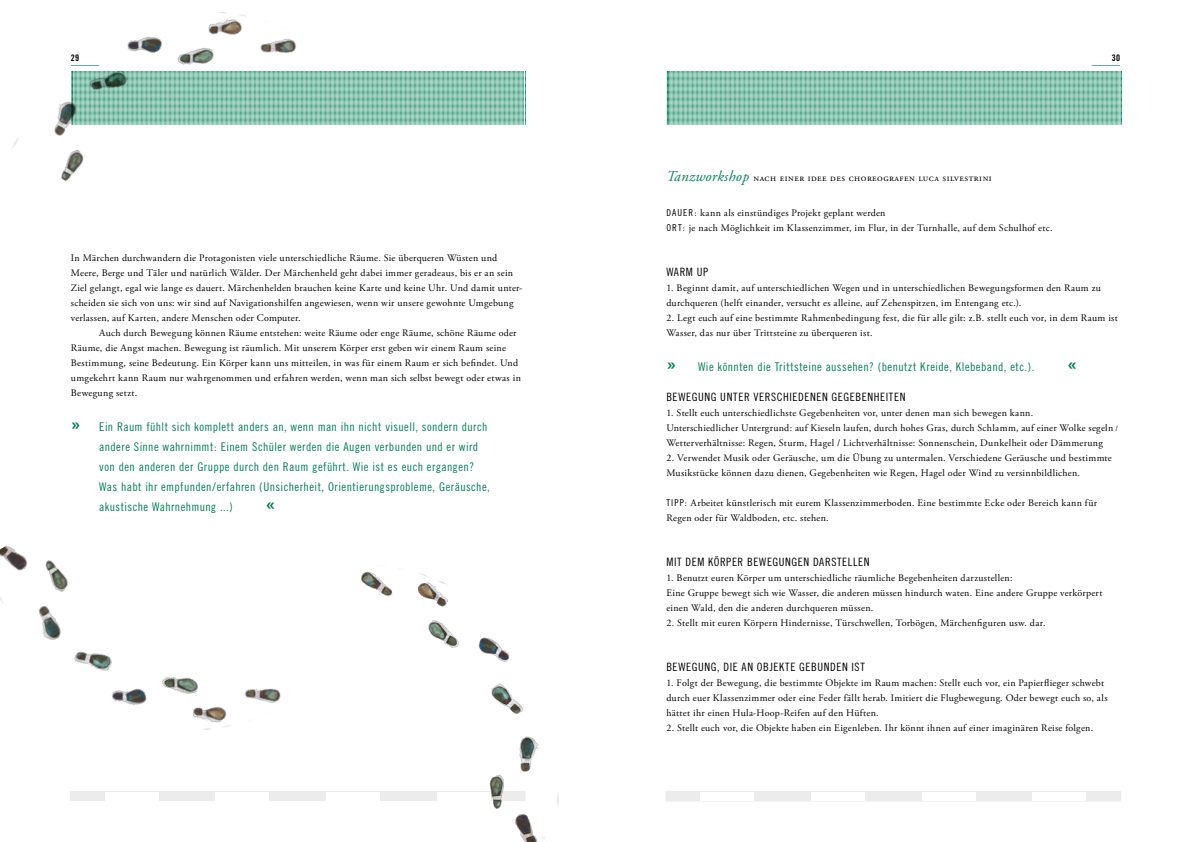
<style>
.page{position:relative;width:1191px;height:842px;background:#fff}
.page>*{position:absolute;margin:0;border:0;box-sizing:border-box;transform-origin:0 0}
.t1{font:20px "Trade Gothic Bold Cond Twenty";color:#008054}
.t2{font:12px/20px "Trade Gothic Cond Eighteen";letter-spacing:.03em;color:#008054}
.t3{font:11.5px "Trade Gothic Cond Eighteen";letter-spacing:.05em;color:#000}
.t4{font:10px/15px "Adobe Garamond Pro";letter-spacing:.03em;color:#000}
.t5{font:10px "Adobe Garamond Pro";letter-spacing:.05em;color:#000}
.t6{font:9px "Trade Gothic Bold Cond Twenty";color:#000}
.s1{font-family:"Trade Gothic Bold Cond Twenty";font-size:20px}
.s2{font-style:italic;font-size:15px;color:#008054}
.s3{font-family:"Trade Gothic Cond Eighteen";font-size:9.5px}
.s4{font-size:8px}
</style>
<div class="page">
<img style="left:361px;top:572px;width:197px;height:270px">
<img style="left:0;top:545px;width:281px;height:185px">
<img style="left:13px;top:11px;width:283px;height:170px">
<svg style="left:71px;top:65px;width:455px;height:60px"></svg>
<div style="left:70px;top:791px;width:455px;height:10px;background:#ececec;border:2px solid #ececec"></div>
<div style="left:105px;top:792px;width:54px;height:8px;background:#fff"></div>
<div style="left:215px;top:792px;width:54px;height:8px;background:#fff"></div>
<div style="left:326px;top:792px;width:54px;height:8px;background:#fff"></div>
<div style="left:437px;top:792px;width:53px;height:8px;background:#fff"></div>
<svg style="left:667px;top:65px;width:454px;height:60px"></svg>
<div style="left:665px;top:791px;width:456px;height:10px;background:#ececec;border:2px solid #ececec"></div>
<div style="left:700px;top:792px;width:54px;height:8px;background:#fff"></div>
<div style="left:811px;top:792px;width:54px;height:8px;background:#fff"></div>
<div style="left:921px;top:792px;width:54px;height:8px;background:#fff"></div>
<div style="left:1032px;top:792px;width:54px;height:8px;background:#fff"></div>
<p class="t6" style="left:71px;top:53px;width:10px">29</p>
<p class="t6" style="left:1111px;top:53px;width:10px">30</p>
<p class="t4" style="left:71px;top:251px;width:453px">In Märchen durchwandern die Protagonisten viele unterschiedliche Räume. Sie überqueren Wüsten und Meere, Berge und Täler und natürlich Wälder. Der Märchenheld geht dabei immer geradeaus, bis er an sein Ziel gelangt, egal wie lange es dauert. Märchenhelden brauchen keine Karte und keine Uhr. Und damit unter&shy;scheiden sie sich von uns: wir sind auf Navigationshilfen angewiesen, wenn wir unsere gewohnte Umgebung verlassen, auf Karten, andere Menschen oder Computer.</p>
<p class="t4" style="left:71px;top:326px;width:451px;text-indent:28px">Auch durch Bewegung können Räume entstehen: weite Räume oder enge Räume, schöne Räume oder Räume, die Angst machen. Bewegung ist räumlich. Mit unserem Körper erst geben wir einem Raum seine Bestimmung, seine Bedeutung. Ein Körper kann uns mitteilen, in was für einem Raum er sich befindet. Und umgekehrt kann Raum nur wahrgenommen und erfahren werden, wenn man sich selbst bewegt oder etwas in Bewegung setzt.</p>
<p class="t2" style="left:99px;top:417px;width:392px;text-indent:-28px"><span class="s1">»</span> Ein Raum fühlt sich komplett anders an, wenn man ihn nicht visuell, sondern durch andere Sinne wahrnimmt: Einem Schüler werden die Augen verbunden und er wird von den anderen der Gruppe durch den Raum geführt. Wie ist es euch ergangen?<br>Was habt ihr empfunden/erfahren (Unsicherheit, Orientierungsprobleme, Geräusche, akustische Wahrnehmung ...)</p>
<h1 class="t1" style="left:265px;top:492px;width:11px">«</h1>
<p class="t5" style="left:666px;top:172px;width:327px"><span class="s2">Tanzworkshop</span> nach einer Idee des Choreografen Luca Silvestrini</p>
<p class="t4" style="left:666px;top:206px;width:387px"><span class="s3">Dau er :</span> kann als einstündiges Projekt geplant werden<br><span class="s3">Ort :</span> je nach Möglichkeit im Klassenzimmer, im Flur, in der Turnhalle, auf dem Schulhof etc.</p>
<p class="t3" style="left:666px;top:265px;width:15px">Warm</p>
<p class="t3" style="left:696px;top:265px;width:7px">up</p>
<p class="t4" style="left:666px;top:281px;width:436px">1. Beginnt damit, auf unterschiedlichen Wegen und in unterschiedlichen Bewegungsformen den Raum zu durchqueren (helft einander, versucht es alleine, auf Zehenspitzen, im Entengang etc.).</p>
<p class="t4" style="left:666px;top:311px;width:453px">2. Legt euch auf eine bestimmte Rahmenbedingung fest, die für alle gilt: z.B. stellt euch vor, in dem Raum ist<br>Wasser, das nur über Trittsteine zu überqueren ist.</p>
<p class="t2" style="left:666px;top:357px;width:370px"><span class="s1">»</span> Wie könnten die Trittsteine aussehen? (benutzt Kreide, Klebeband, etc.).</p>
<h1 class="t1" style="left:1067px;top:352px;width:11px">«</h1>
<p class="t3" style="left:666px;top:390px;width:239px">Bewegung unter verschiedenen Gegebenheiten</p>
<p class="t4" style="left:666px;top:406px;width:453px">1. Stellt euch unterschiedlichste Gegebenheiten vor, unter denen man sich bewegen kann.<br>Unterschiedlicher Untergrund: auf Kieseln laufen, durch hohes Gras, durch Schlamm, auf einer Wolke segeln <span class="s4">/<br></span>Wetterverhältnisse: Regen, Sturm, Hagel / Lichtverhältnisse: Sonnenschein, Dunkelheit oder Dämmerung</p>
<p class="t4" style="left:666px;top:451px;width:447px">2. Verwendet Musik oder Geräusche, um die Übung zu untermalen. Verschiedene Geräusche und bestimmte<br>Musikstücke können dazu dienen, Gegebenheiten wie Regen, Hagel oder Wind zu versinnbildlichen.</p>
<p class="t4" style="left:666px;top:496px;width:432px"><span class="s3">Tipp :</span> Arbeitet künstlerisch mit eurem Klassenzimmerboden. Eine bestimmte Ecke oder Bereich kann für<br>Regen oder für Waldboden, etc. stehen.</p>
<p class="t3" style="left:666px;top:555px;width:203px">Mit dem Körper Bewegungen darstellen</p>
<p class="t4" style="left:666px;top:571px;width:437px">1. Benutzt euren Körper um unterschiedliche räumliche Begebenheiten darzustellen:<br>Eine Gruppe bewegt sich wie Wasser, die anderen müssen hindurch waten. Eine andere Gruppe verkörpert einen Wald, den die anderen durchqueren müssen.</p>
<p class="t4" style="left:666px;top:616px;width:381px">2. Stellt mit euren Körpern Hindernisse, Türschwellen, Torbögen, Märchenfiguren usw. dar.</p>
<p class="t3" style="left:666px;top:660px;width:152px">Bewegung, die an Objekte gebund</p>
<p class="t3" style="left:836px;top:660px;width:29px">en ist</p>
<p class="t4" style="left:666px;top:676px;width:443px">1. Folgt der Bewegung, die bestimmte Objekte im Raum machen: Stellt euch vor, ein Papierflieger schwebt durch euer Klassenzimmer oder eine Feder fällt herab. Imitiert die Flugbewegung. Oder bewegt euch so, als hättet ihr einen Hula-Hoop-Reifen auf den Hüften.</p>
<p class="t4" style="left:666px;top:721px;width:428px">2. Stellt euch vor, die Objekte haben ein Eigenleben. Ihr könnt ihnen auf einer imaginären Reise folgen.</p>
</div>
